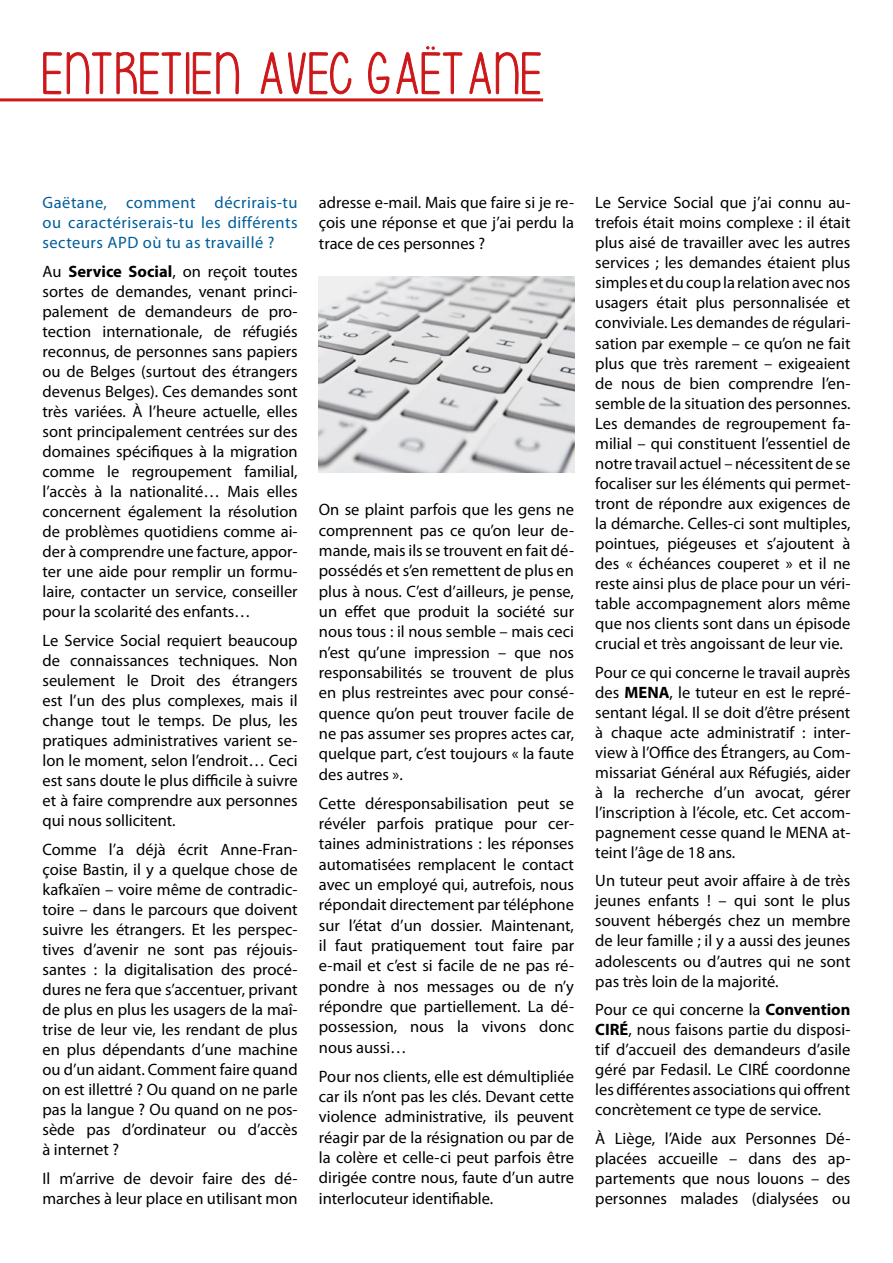
<style>
.page{position:relative;width:893px;height:1263px;background:#fff}
.page>*{position:absolute;margin:0;border:0;box-sizing:border-box;transform-origin:0 0}
.t1{font:58.5px "Please write me a song";letter-spacing:.01em;color:#cd171a}
.t2{font:16.5px/20.1px "Myriad Pro";color:#000;text-align:justify}
.t3{font:16.5px/20.1px "Myriad Pro";letter-spacing:.03em;color:#005d9a;text-align:justify}
.s1{font-weight:700}
</style>
<div class="page">
<svg style="left:43px;top:51px;width:197px;height:44px"></svg>
<svg style="left:260px;top:51px;width:92px;height:44px"></svg>
<svg style="left:368px;top:51px;width:22px;height:43px"></svg>
<svg style="left:396px;top:46px;width:67px;height:49px"></svg>
<svg style="left:469px;top:52px;width:72px;height:43px"></svg>
<hr style="left:0;top:98px;width:543px;height:3px;background:#cd171a">
<img style="left:319px;top:276px;width:255px;height:196px">
<h1 class="t1" style="left:42px;top:43px;width:502px">ENTRETIEN AVEC GAËTANE</h1>
<p class="t3" style="left:43px;top:192px;width:257px">Gaëtane, comment décrirais-tu ou caractériserais-tu les différents secteurs APD où tu as travaillé ?</p>
<p class="t2" style="left:43px;top:261px;width:257px">Au <span class="s1">Service Social</span>, on reçoit toutes sortes de demandes, venant princi&shy;palement de demandeurs de pro&shy;tection internationale, de réfugiés reconnus, de personnes sans papiers ou de Belges (surtout des étrangers devenus Belges). Ces demandes sont très variées. À l’heure actuelle, elles sont principalement centrées sur des domaines spécifiques à la migration comme le regroupement familial, l’accès à la nationalité… Mais elles concernent également la résolution de problèmes quotidiens comme ai&shy;der à comprendre une facture, appor&shy;ter une aide pour remplir un formu&shy;laire, contacter un service, conseiller pour la scolarité des enfants…</p>
<p class="t2" style="left:43px;top:630px;width:257px">Le Service Social requiert beaucoup de connaissances techniques. Non seulement le Droit des étrangers est l’un des plus complexes, mais il change tout le temps. De plus, les pratiques administratives varient se&shy;lon le moment, selon l’endroit… Ceci est sans doute le plus difficile à suivre et à faire comprendre aux personnes qui nous sollicitent.</p>
<p class="t2" style="left:43px;top:839px;width:257px">Comme l’a déjà écrit Anne-Fran&shy;çoise Bastin, il y a quelque chose de kafkaïen – voire même de contradic&shy;toire – dans le parcours que doivent suivre les étrangers. Et les perspec&shy;tives d’avenir ne sont pas réjouis&shy;santes : la digitalisation des procé&shy;dures ne fera que s’accentuer, privant de plus en plus les usagers de la maî&shy;trise de leur vie, les rendant de plus en plus dépendants d’une machine ou d’un aidant. Comment faire quand on est illettré ? Ou quand on ne parle pas la langue ? Ou quand on ne pos&shy;sède pas d’ordinateur ou d’accès à internet ?</p>
<p class="t2" style="left:43px;top:1168px;width:257px">Il m’arrive de devoir faire des dé&shy;marches à leur place en utilisant mon</p>
<p class="t2" style="left:319px;top:192px;width:257px">adresse e-mail. Mais que faire si je re&shy;çois une réponse et que j’ai perdu la trace de ces personnes ?</p>
<p class="t2" style="left:319px;top:499px;width:257px">On se plaint parfois que les gens ne comprennent pas ce qu’on leur de&shy;mande, mais ils se trouvent en fait dé&shy;possédés et s’en remettent de plus en plus à nous. C’est d’ailleurs, je pense, un effet que produit la société sur nous tous : il nous semble – mais ceci n’est qu’une impression – que nos responsabilités se trouvent de plus en plus restreintes avec pour consé&shy;quence qu’on peut trouver facile de ne pas assumer ses propres actes car, quelque part, c’est toujours « la faute des autres ».</p>
<p class="t2" style="left:319px;top:793px;width:257px">Cette déresponsabilisation peut se révéler parfois pratique pour cer&shy;taines administrations : les réponses automatisées remplacent le contact avec un employé qui, autrefois, nous répondait directement par téléphone sur l’état d’un dossier. Maintenant, il faut pratiquement tout faire par e-mail et c’est si facile de ne pas ré&shy;pondre à nos messages ou de n’y répondre que partiellement. La dé&shy;possession, nous la vivons donc nous aussi…</p>
<p class="t2" style="left:319px;top:1066px;width:257px">Pour nos clients, elle est démultipliée car ils n’ont pas les clés. Devant cette violence administrative, ils peuvent réagir par de la résignation ou par de la colère et celle-ci peut parfois être dirigée contre nous, faute d’un autre interlocuteur identifiable.</p>
<p class="t2" style="left:595px;top:192px;width:257px">Le Service Social que j’ai connu au&shy;trefois était moins complexe : il était plus aisé de travailler avec les autres services ; les demandes étaient plus simples et du coup la relation avec nos usagers était plus personnalisée et conviviale. Les demandes de régulari&shy;sation par exemple – ce qu’on ne fait plus que très rarement – exigeaient de nous de bien comprendre l’en&shy;semble de la situation des personnes.<br>Les demandes de regroupement fa&shy;milial – qui constituent l’essentiel de notre travail actuel – nécessitent de se focaliser sur les éléments qui permet&shy;tront de répondre aux exigences de la démarche. Celles-ci sont multiples, pointues, piégeuses et s’ajoutent à des « échéances couperet » et il ne reste ainsi plus de place pour un véri&shy;table accompagnement alors même que nos clients sont dans un épisode crucial et très angoissant de leur vie.</p>
<p class="t2" style="left:595px;top:662px;width:257px">Pour ce qui concerne le travail auprès des <span class="s1">MENA</span>, le tuteur en est le repré&shy;sentant légal. Il se doit d’être présent à chaque acte administratif : inter&shy;view à l’Office des Étrangers, au Com&shy;missariat Général aux Réfugiés, aider à la recherche d’un avocat, gérer l’inscription à l’école, etc. Cet accom&shy;pagnement cesse quand le MENA at&shy;teint l’âge de 18 ans.</p>
<p class="t2" style="left:595px;top:870px;width:257px">Un tuteur peut avoir affaire à de très jeunes enfants ! – qui sont le plus souvent hébergés chez un membre de leur famille ; il y a aussi des jeunes adolescents ou d’autres qui ne sont pas très loin de la majorité.</p>
<p class="t2" style="left:595px;top:999px;width:257px">Pour ce qui concerne la <span class="s1">Convention CIRÉ</span>, nous faisons partie du disposi&shy;tif d’accueil des demandeurs d’asile géré par Fedasil. Le CIRÉ coordonne les différentes associations qui offrent concrètement ce type de service.</p>
<p class="t2" style="left:595px;top:1128px;width:257px">À Liège, l’Aide aux Personnes Dé&shy;placées accueille – dans des ap&shy;partements que nous louons – des personnes malades (dialysées ou</p>
</div>
